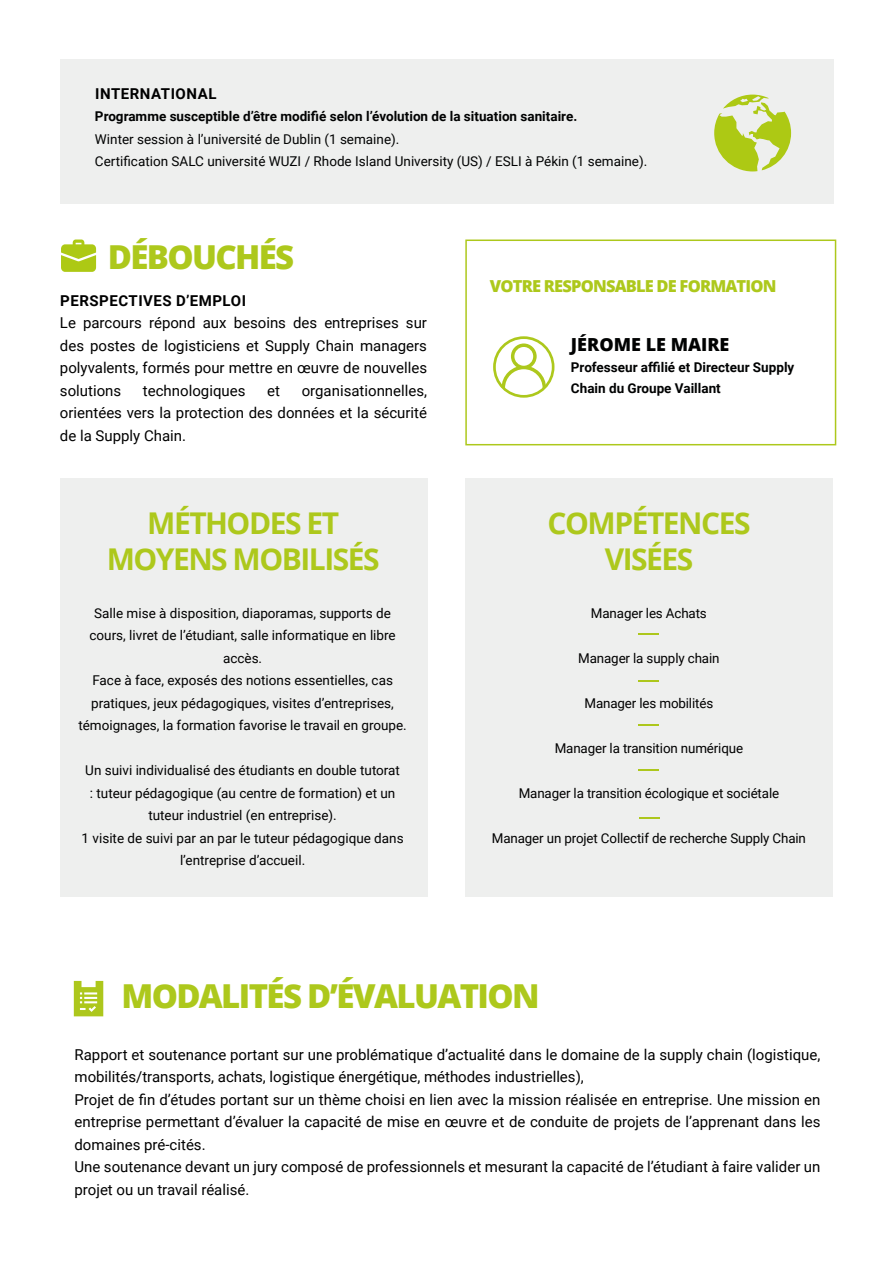
<style>
.page{position:relative;width:893px;height:1263px;background:#fff}
.page>*{position:absolute;margin:0;border:0;box-sizing:border-box;transform-origin:0 0}
.t1{font:800 33px "Open Sans";letter-spacing:-.05em;color:#adc81c}
.t2{font:700 30px/36px "Open Sans";letter-spacing:-.05em;color:#adc81c;text-align:center}
.t3{font:800 18px "Open Sans";color:#010202}
.t4{font:800 16.5px "Open Sans";letter-spacing:-.05em;color:#adc81c}
.t5{font:15px/22.5px "Roboto";color:#000;text-align:justify}
.t6{font:700 15px "Roboto";letter-spacing:.035em;color:#000}
.t7{font:13.5px/22.5px "Roboto";color:#000;text-align:center}
.t8{font:700 13.5px/21px "Roboto";color:#010202}
.t9{font:13.5px/22.5px "Roboto";color:#010202}
</style>
<div class="page">
<div style="left:60px;top:478px;width:367px;height:419px;background:#eeefee"></div>
<div style="left:465px;top:478px;width:368px;height:419px;background:#eeefee"></div>
<hr style="left:639px;top:817px;width:21px;height:2px;background:#adc71c">
<svg style="left:638px;top:633px;width:21px;height:1px"></svg>
<svg style="left:638px;top:680px;width:21px;height:1px"></svg>
<svg style="left:638px;top:770px;width:21px;height:1px"></svg>
<svg style="left:638px;top:724px;width:21px;height:1px"></svg>
<svg style="left:74px;top:981px;width:29px;height:35px"></svg>
<svg style="left:61px;top:239px;width:35px;height:33px"></svg>
<div style="left:60px;top:59px;width:773px;height:144px;background:#eeefee"></div>
<svg style="left:714px;top:95px;width:77px;height:76px"></svg>
<div style="left:465px;top:239px;width:371px;height:206px;border:2px solid #adc81c"></div>
<svg style="left:493px;top:336px;width:61px;height:62px"></svg>
<p class="t6" style="left:95px;top:83px;width:123px">INTERNATIONAL</p>
<p class="t8" style="left:95px;top:105px;width:484px">Programme susceptible d’être modifié selon l’évolution de la situation sanitaire.</p>
<p class="t9" style="left:95px;top:127px;width:554px">Winter session à l’université de Dublin (1 semaine).<br>Certification SALC université WUZI / Rhode Island University (US) / ESLI à Pékin (1 semaine).</p>
<h1 class="t1" style="left:108px;top:232px;width:188px">DÉBOUCHÉS</h1>
<p class="t6" style="left:60px;top:290px;width:187px">PERSPECTIVES D’EMPLOI</p>
<p class="t5" style="left:60px;top:311px;width:369px">Le parcours répond aux besoins des entreprises sur des postes de logisticiens et Supply Chain managers polyvalents, formés pour mettre en œuvre de nouvelles solutions</p>
<p class="t5" style="left:60px;top:379px;width:369px;text-indent:242px">organisationnelles, orientées vers la protection des données et la sécurité de la Supply Chain.</p>
<p class="t5" style="left:143px;top:379px;width:104px">technologiques</p>
<p class="t5" style="left:267px;top:379px;width:14px">et</p>
<h2 class="t2" style="left:107px;top:504px;width:274px">MÉTHODES ET<br>MOYENS MOBILISÉS</h2>
<p class="t7" style="left:78px;top:601px;width:330px">Salle mise à disposition, diaporamas, supports de cours, livret de l’étudiant, salle informatique en libre accès.<br>Face à face, exposés des notions essentielles, cas pratiques, jeux pédagogiques, visites d’entreprises, témoignages, la formation favorise le travail en groupe.</p>
<p class="t7" style="left:82px;top:759px;width:324px">Un suivi individualisé des étudiants en double tutorat<br>: tuteur pédagogique (au centre de formation) et un tuteur industriel (en entreprise).<br>1 visite de suivi par an par le tuteur pédagogique dans l’entreprise d’accueil.</p>
<p class="t4" style="left:490px;top:273px;width:288px">VOTRE RESPONSABLE DE FORMATION</p>
<p class="t3" style="left:571px;top:331px;width:160px">JÉROME LE MAIRE</p>
<p class="t8" style="left:571px;top:356px;width:225px">Professeur affilié et Directeur Supply<br>Chain du Groupe Vaillant</p>
<h2 class="t2" style="left:548px;top:504px;width:204px">COMPÉTENCES<br>VISÉES</h2>
<p class="t7" style="left:591px;top:601px;width:117px">Manager les Achats</p>
<p class="t7" style="left:578px;top:646px;width:143px">Manager la supply chain</p>
<p class="t7" style="left:584px;top:691px;width:130px">Manager les mobilités</p>
<p class="t7" style="left:555px;top:736px;width:190px">Manager la transition numérique</p>
<p class="t7" style="left:519px;top:781px;width:262px">Manager la transition écologique et sociétale</p>
<p class="t7" style="left:492px;top:826px;width:316px">Manager un projet Collectif de recherche Supply Chain</p>
<h1 class="t1" style="left:121px;top:970px;width:420px">MODALITÉS D’ÉVALUATION</h1>
<p class="t5" style="left:75px;top:1043px;width:747px;text-align:left">Rapport et soutenance portant sur une problématique d’actualité dans le domaine de la supply chain (logistique, mobilités/transports, achats, logistique énergétique, méthodes industrielles),<br>Projet de fin d’études portant sur un thème choisi en lien avec la mission réalisée en entreprise. Une mission en entreprise permettant d’évaluer la capacité de mise en œuvre et de conduite de projets de l’apprenant dans les domaines pré-cités.<br>Une soutenance devant un jury composé de professionnels et mesurant la capacité de l’étudiant à faire valider un projet ou un travail réalisé.</p>
</div>
